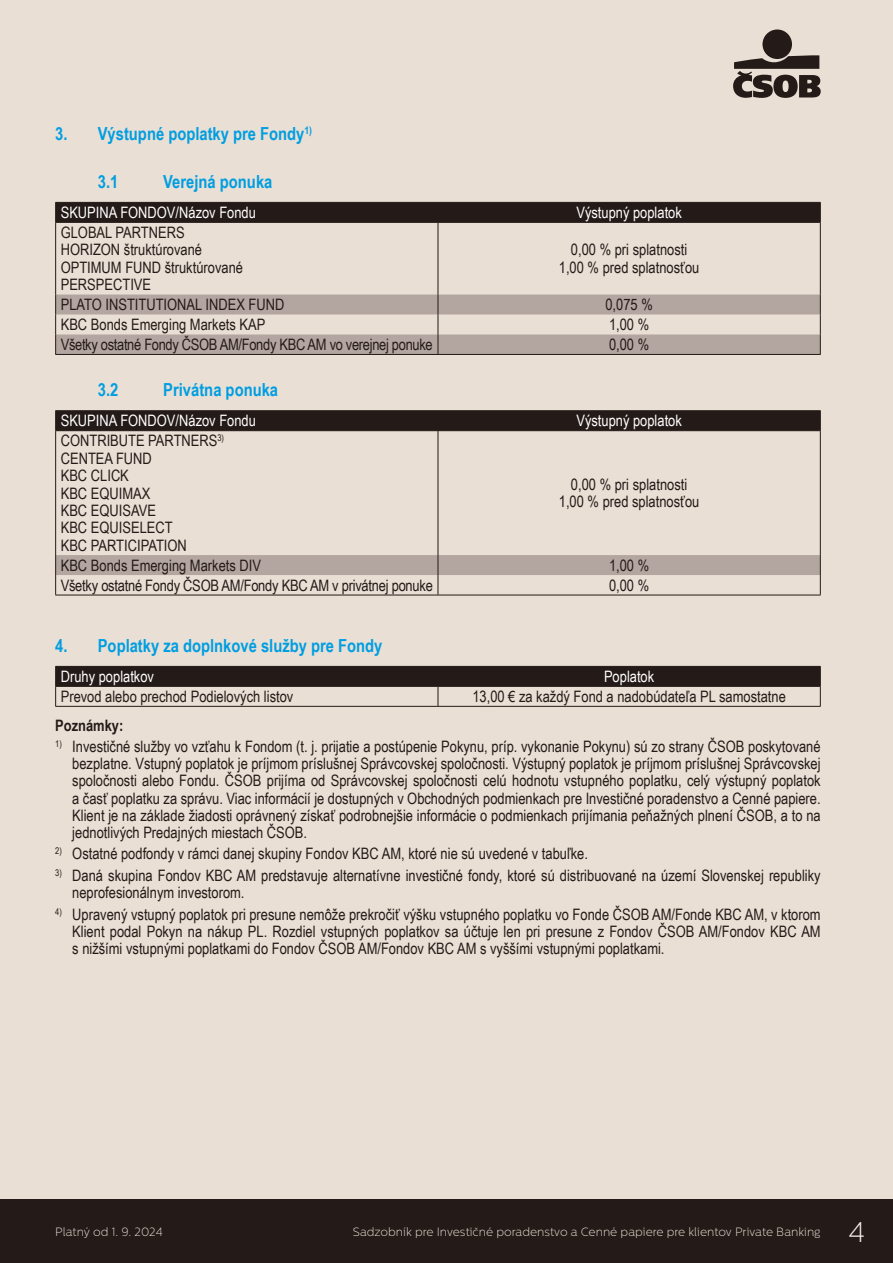
<style>
.page{position:relative;width:893px;height:1263px;background:#e9dfd5}
.page>*{position:absolute;margin:0;border:0;box-sizing:border-box;transform-origin:0 0}
.t1{font:200 28.5px "Centrale Sans";color:#f4efea}
.t2{font:700 18px "Arial Narrow";color:#009ee1}
.t3{font:15.75px/17.4px "Arial Narrow";color:#241a17}
.t4{font:15.75px "Arial Narrow";color:#fff}
.t5{font:15.75px "Arial Narrow";letter-spacing:-.02em;color:#241a17}
.t6{font:700 15.75px "Arial Narrow";color:#241a17}
.t7{font:200 12px "Centrale Sans";color:#e9dfd5}
</style>
<div class="page">
<div style="left:0;top:1199px;width:893px;height:64px;background:#241a17"></div>
<div style="left:762px;top:30px;width:30px;height:29px;background:#241a17;border-radius:50%"></div>
<svg style="left:733px;top:55px;width:88px;height:43px"></svg>
<svg style="left:56px;top:294px;width:764px;height:60px;fill:#b3a6a0"></svg>
<div style="left:55px;top:202px;width:766px;height:20px;background:#241a17"></div>
<hr style="left:55px;top:222px;width:383px;height:1px;background:#241a17">
<hr style="left:438px;top:222px;width:383px;height:1px;background:#241a17">
<hr style="left:55px;top:223px;width:1px;height:72px;background:#241a17">
<hr style="left:438px;top:223px;width:1px;height:72px;background:#241a17">
<hr style="left:820px;top:223px;width:1px;height:72px;background:#241a17">
<svg style="left:55px;top:294px;width:1px;height:60px"></svg>
<svg style="left:438px;top:294px;width:1px;height:60px"></svg>
<svg style="left:820px;top:294px;width:1px;height:60px"></svg>
<hr style="left:55px;top:354px;width:383px;height:1px;background:#241a17">
<hr style="left:438px;top:354px;width:383px;height:1px;background:#241a17">
<hr style="left:55px;top:410px;width:383px;height:1px;background:#241a17">
<hr style="left:438px;top:410px;width:383px;height:1px;background:#241a17">
<div style="left:55px;top:411px;width:766px;height:19px;background:#241a17"></div>
<hr style="left:55px;top:430px;width:383px;height:1px;background:#241a17">
<hr style="left:438px;top:430px;width:383px;height:1px;background:#241a17">
<hr style="left:55px;top:431px;width:1px;height:124px;background:#241a17">
<hr style="left:438px;top:431px;width:1px;height:124px;background:#241a17">
<hr style="left:820px;top:431px;width:1px;height:124px;background:#241a17">
<svg style="left:55px;top:555px;width:766px;height:40px"></svg>
<hr style="left:55px;top:595px;width:383px;height:1px;background:#241a17">
<hr style="left:438px;top:595px;width:383px;height:1px;background:#241a17">
<hr style="left:55px;top:706px;width:383px;height:1px;background:#241a17">
<hr style="left:438px;top:706px;width:383px;height:1px;background:#241a17">
<svg style="left:55px;top:666px;width:766px;height:40px"></svg>
<p class="t2" style="left:55px;top:121px;width:258px">3. Výstupné poplatky pre Fondy<sup>1)</sup></p>
<p class="t2" style="left:98px;top:168px;width:22px">3.1</p>
<p class="t2" style="left:163px;top:168px;width:111px">Verejná ponuka</p>
<p class="t4" style="left:61px;top:201px;width:197px">SKUPINA FONDOV/Názov Fondu</p>
<p class="t4" style="left:576px;top:201px;width:107px">Výstupný poplatok</p>
<p class="t3" style="left:61px;top:223px;width:184px">GLOBAL PARTNERS<br>HORIZON štruktúrované<br>OPTIMUM FUND štruktúrované<br>PERSPECTIVE</p>
<p class="t3" style="left:559px;top:241px;width:142px;text-align:center">0,00 % pri splatnosti<br>1,00 % pred splatnosťou</p>
<p class="t3" style="left:61px;top:295px;width:225px">PLATO INSTITUTIONAL INDEX FUND</p>
<p class="t3" style="left:605px;top:295px;width:49px">0,075 %</p>
<p class="t3" style="left:61px;top:315px;width:206px">KBC Bonds Emerging Markets KAP</p>
<p class="t3" style="left:609px;top:315px;width:42px">1,00 %</p>
<p class="t5" style="left:61px;top:333px;width:373px">Všetky ostatné Fondy ČSOB AM/Fondy KBC AM vo verejnej ponuke</p>
<p class="t3" style="left:609px;top:335px;width:42px">0,00 %</p>
<p class="t2" style="left:98px;top:376px;width:22px">3.2</p>
<p class="t2" style="left:163px;top:376px;width:116px">Privátna ponuka</p>
<p class="t4" style="left:61px;top:409px;width:197px">SKUPINA FONDOV/Názov Fondu</p>
<p class="t4" style="left:576px;top:409px;width:107px">Výstupný poplatok</p>
<p class="t3" style="left:61px;top:432px;width:165px">CONTRIBUTE PARTNERS<sup>3)<br></sup>CENTEA FUND<br>KBC CLICK<br>KBC EQUIMAX<br>KBC EQUISAVE<br>KBC EQUISELECT<br>KBC PARTICIPATION</p>
<p class="t3" style="left:559px;top:475px;width:142px;text-align:center">0,00 % pri splatnosti<br>1,00 % pred splatnosťou</p>
<p class="t3" style="left:61px;top:556px;width:202px">KBC Bonds Emerging Markets DIV</p>
<p class="t3" style="left:609px;top:556px;width:42px">1,00 %</p>
<p class="t3" style="left:61px;top:576px;width:374px">Všetky ostatné Fondy ČSOB AM/Fondy KBC AM v privátnej ponuke</p>
<p class="t3" style="left:609px;top:576px;width:42px">0,00 %</p>
<p class="t2" style="left:55px;top:631px;width:329px">4. Poplatky za doplnkové služby pre Fondy</p>
<p class="t4" style="left:61px;top:665px;width:95px">Druhy poplatkov</p>
<p class="t4" style="left:604px;top:665px;width:52px">Poplatok</p>
<p class="t3" style="left:61px;top:687px;width:234px">Prevod alebo prechod Podielových listov</p>
<p class="t3" style="left:472px;top:687px;width:315px">13,00 € za každý Fond a nadobúdateľa PL samostatne</p>
<p class="t6" style="left:55px;top:713px;width:70px">Poznámky:</p>
<p class="t3" style="left:72px;top:737px;width:750px;text-align:justify;text-indent:-17px"><sup>1)</sup> Investičné služby vo vzťahu k Fondom (t. j. prijatie a postúpenie Pokynu, príp. vykonanie Pokynu) sú zo strany ČSOB poskytované bezplatne. Vstupný poplatok je príjmom príslušnej Správcovskej spoločnosti. Výstupný poplatok je príjmom príslušnej Správcovskej spoločnosti alebo Fondu. ČSOB prijíma od Správcovskej spoločnosti celú hodnotu vstupného poplatku, celý výstupný poplatok a časť poplatku za správu. Viac informácií je dostupných v Obchodných podmienkach pre Investičné poradenstvo a Cenné papiere.<br>Klient je na základe žiadosti oprávnený získať podrobnejšie informácie o podmienkach prijímania peňažných plnení ČSOB, a to na jednotlivých Predajných miestach ČSOB.</p>
<p class="t3" style="left:55px;top:844px;width:534px"><sup>2)</sup> Ostatné podfondy v rámci danej skupiny Fondov KBC AM, ktoré nie sú uvedené v tabuľke.</p>
<p class="t3" style="left:72px;top:866px;width:750px;text-indent:-17px"><sup>3)</sup> Daná skupina Fondov KBC AM predstavuje alternatívne investičné fondy, ktoré sú distribuované na území Slovenskej republiky neprofesionálnym investorom.</p>
<p class="t3" style="left:72px;top:905px;width:750px;text-align:justify;text-indent:-17px"><sup>4)</sup> Upravený vstupný poplatok pri presune nemôže prekročiť výšku vstupného poplatku vo Fonde ČSOB AM/Fonde KBC AM, v ktorom Klient podal Pokyn na nákup PL. Rozdiel vstupných poplatkov sa účtuje len pri presune z Fondov ČSOB AM/Fondov KBC AM s nižšími vstupnými poplatkami do Fondov ČSOB AM/Fondov KBC AM s vyššími vstupnými poplatkami.</p>
<p class="t7" style="left:55px;top:1225px;width:109px">Platný od 1. 9. 2024</p>
<p class="t7" style="left:353px;top:1225px;width:469px">Sadzobník pre Investičné poradenstvo a Cenné papiere pre klientov Private Banking</p>
<h1 class="t1" style="left:848px;top:1216px;width:18px">4</h1>
</div>
